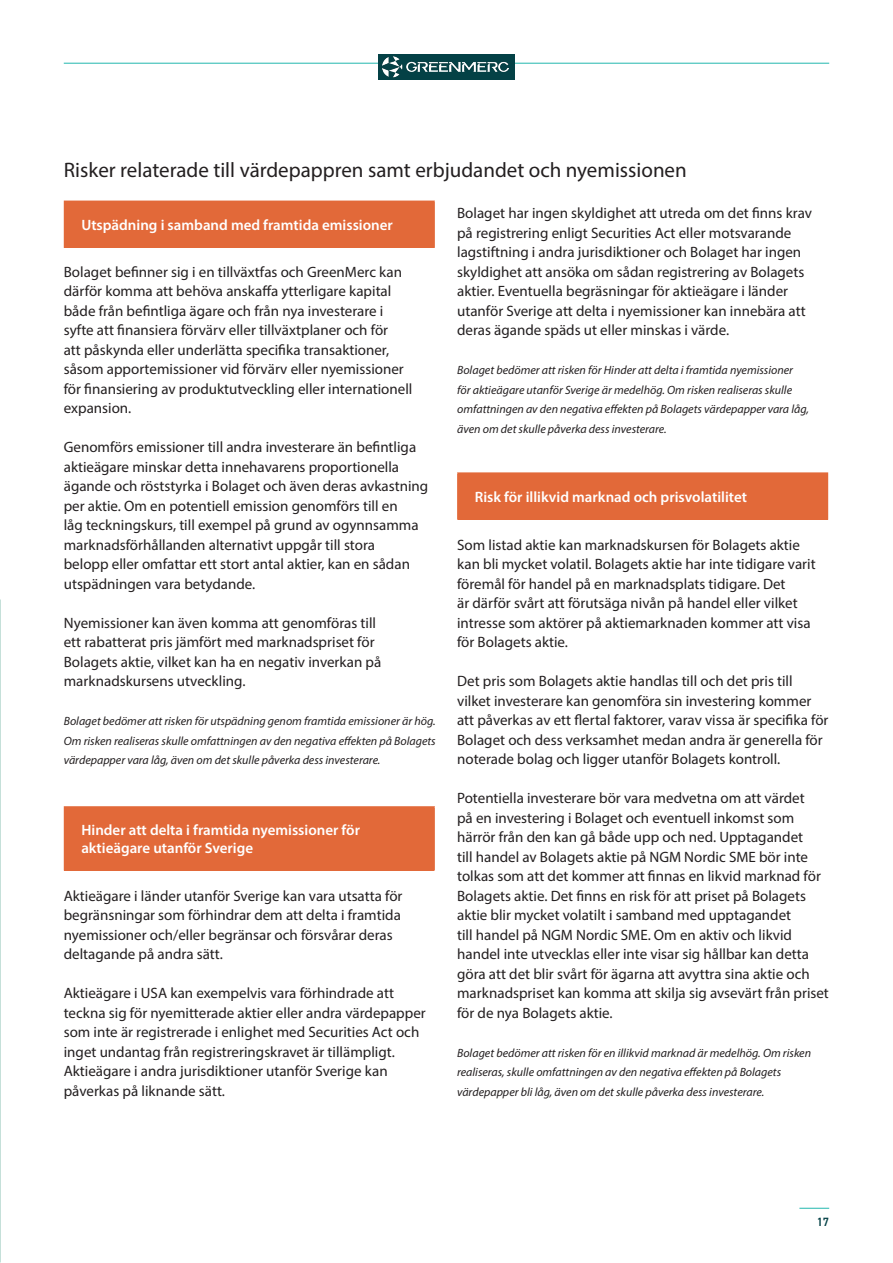
<style>
.page{position:relative;width:893px;height:1263px;background:#fff}
.page>*{position:absolute;margin:0;border:0;box-sizing:border-box;transform-origin:0 0}
.t1{font:21px "Myriad Pro";color:#231f20}
.t2{font:15px/19.5px "Myriad Pro";color:#231f20}
.t3{font:600 15px/18px "Myriad Pro";color:#fff}
.t4{font:italic 12px/19.5px "Myriad Pro";color:#231f20}
.t5{font:600 12px "DIN2014";color:#044146}
</style>
<div class="page">
<hr style="left:799px;top:1208px;width:30px;height:1px;background:#3bbfb7">
<hr style="left:64px;top:63px;width:765px;height:1px;background:#3bbfb7">
<div style="left:378px;top:54px;width:136px;height:26px;background:#044146"></div>
<img style="left:383px;top:56px;width:126px;height:22px">
<div style="left:64px;top:201px;width:370px;height:47px;background:#e26939"></div>
<hr style="left:434px;top:202px;width:1px;height:46px;background:#e26939">
<hr style="left:64px;top:201px;width:371px;height:1px;background:#e26939">
<div style="left:458px;top:473px;width:370px;height:47px;background:#e26939"></div>
<hr style="left:457px;top:472px;width:371px;height:1px;background:#e26939">
<hr style="left:457px;top:473px;width:1px;height:47px;background:#e26939">
<div style="left:64px;top:807px;width:370px;height:63px;background:#e26939"></div>
<hr style="left:64px;top:806px;width:371px;height:1px;background:#e26939">
<hr style="left:434px;top:807px;width:1px;height:63px;background:#e26939">
<img style="left:0;top:600px;width:1px;height:663px">
<h1 class="t1" style="left:64px;top:157px;width:624px">Risker relaterade till värdepappren samt erbjudandet och nyemissionen</h1>
<p class="t2" style="left:457px;top:203px;width:356px">Bolaget har ingen skyldighet att utreda om det finns krav på registrering enligt Securities Act eller motsvarande lagstiftning i andra jurisdiktioner och Bolaget har ingen skyldighet att ansöka om sådan registrering av Bolagets aktier. Eventuella begräsningar för aktieägare i länder utanför Sverige att delta i nyemissioner kan innebära att deras ägande späds ut eller minskas i värde.</p>
<p class="t4" style="left:457px;top:360px;width:353px">Bolaget bedömer att risken för Hinder att delta i framtida nyemissioner för aktieägare utanför Sverige är medelhög. Om risken realiseras skulle omfattningen av den negativa effekten på Bolagets värdepapper vara låg, även om det skulle påverka dess investerare.</p>
<p class="t3" style="left:81px;top:216px;width:313px">Utspädning i samband med framtida emissioner</p>
<p class="t2" style="left:64px;top:262px;width:350px">Bolaget befinner sig i en tillväxtfas och GreenMerc kan därför komma att behöva anskaffa ytterligare kapital både från befintliga ägare och från nya investerare i syfte att finansiera förvärv eller tillväxtplaner och för<br>att påskynda eller underlätta specifika transaktioner, såsom apportemissioner vid förvärv eller nyemissioner för finansiering av produktutveckling eller internationell expansion.</p>
<p class="t2" style="left:64px;top:437px;width:366px">Genomförs emissioner till andra investerare än befintliga aktieägare minskar detta innehavarens proportionella ägande och röststyrka i Bolaget och även deras avkastning per aktie. Om en potentiell emission genomförs till en<br>låg teckningskurs, till exempel på grund av ogynnsamma marknadsförhållanden alternativt uppgår till stora<br>belopp eller omfattar ett stort antal aktier, kan en sådan utspädningen vara betydande.</p>
<p class="t2" style="left:64px;top:613px;width:319px">Nyemissioner kan även komma att genomföras till ett rabatterat pris jämfört med marknadspriset för Bolagets aktie, vilket kan ha en negativ inverkan på marknadskursens utveckling.</p>
<p class="t4" style="left:64px;top:711px;width:373px;text-align:justify">Bolaget bedömer att risken för utspädning genom framtida emissioner är hög.<br>Om risken realiseras skulle omfattningen av den negativa effekten på Bolagets värdepapper vara låg, även om det skulle påverka dess investerare.</p>
<p class="t3" style="left:475px;top:488px;width:274px">Risk för illikvid marknad och prisvolatilitet</p>
<p class="t2" style="left:457px;top:535px;width:360px">Som listad aktie kan marknadskursen för Bolagets aktie kan bli mycket volatil. Bolagets aktie har inte tidigare varit föremål för handel på en marknadsplats tidigare. Det<br>är därför svårt att förutsäga nivån på handel eller vilket intresse som aktörer på aktiemarknaden kommer att visa för Bolagets aktie.</p>
<p class="t2" style="left:457px;top:671px;width:373px">Det pris som Bolagets aktie handlas till och det pris till vilket investerare kan genomföra sin investering kommer att påverkas av ett flertal faktorer, varav vissa är specifika för Bolaget och dess verksamhet medan andra är generella för noterade bolag och ligger utanför Bolagets kontroll.</p>
<p class="t2" style="left:457px;top:788px;width:373px">Potentiella investerare bör vara medvetna om att värdet<br>på en investering i Bolaget och eventuell inkomst som härrör från den kan gå både upp och ned. Upptagandet<br>till handel av Bolagets aktie på NGM Nordic SME bör inte tolkas som att det kommer att finnas en likvid marknad för Bolagets aktie. Det finns en risk för att priset på Bolagets aktie blir mycket volatilt i samband med upptagandet<br>till handel på NGM Nordic SME. Om en aktiv och likvid handel inte utvecklas eller inte visar sig hållbar kan detta göra att det blir svårt för ägarna att avyttra sina aktie och marknadspriset kan komma att skilja sig avsevärt från priset för de nya Bolagets aktie.</p>
<p class="t4" style="left:457px;top:1043px;width:356px">Bolaget bedömer att risken för en illikvid marknad är medelhög. Om risken realiseras, skulle omfattningen av den negativa effekten på Bolagets värdepapper bli låg, även om det skulle påverka dess investerare.</p>
<p class="t3" style="left:81px;top:821px;width:280px">Hinder att delta i framtida nyemissioner för aktieägare utanför Sverige</p>
<p class="t2" style="left:64px;top:886px;width:340px">Aktieägare i länder utanför Sverige kan vara utsatta för begränsningar som förhindrar dem att delta i framtida nyemissioner och/eller begränsar och försvårar deras deltagande på andra sätt.</p>
<p class="t2" style="left:64px;top:983px;width:363px">Aktieägare i USA kan exempelvis vara förhindrade att teckna sig för nyemitterade aktier eller andra värdepapper som inte är registrerade i enlighet med Securities Act och inget undantag från registreringskravet är tillämpligt.<br>Aktieägare i andra jurisdiktioner utanför Sverige kan påverkas på liknande sätt.</p>
<p class="t5" style="left:817px;top:1214px;width:14px">17</p>
</div>
